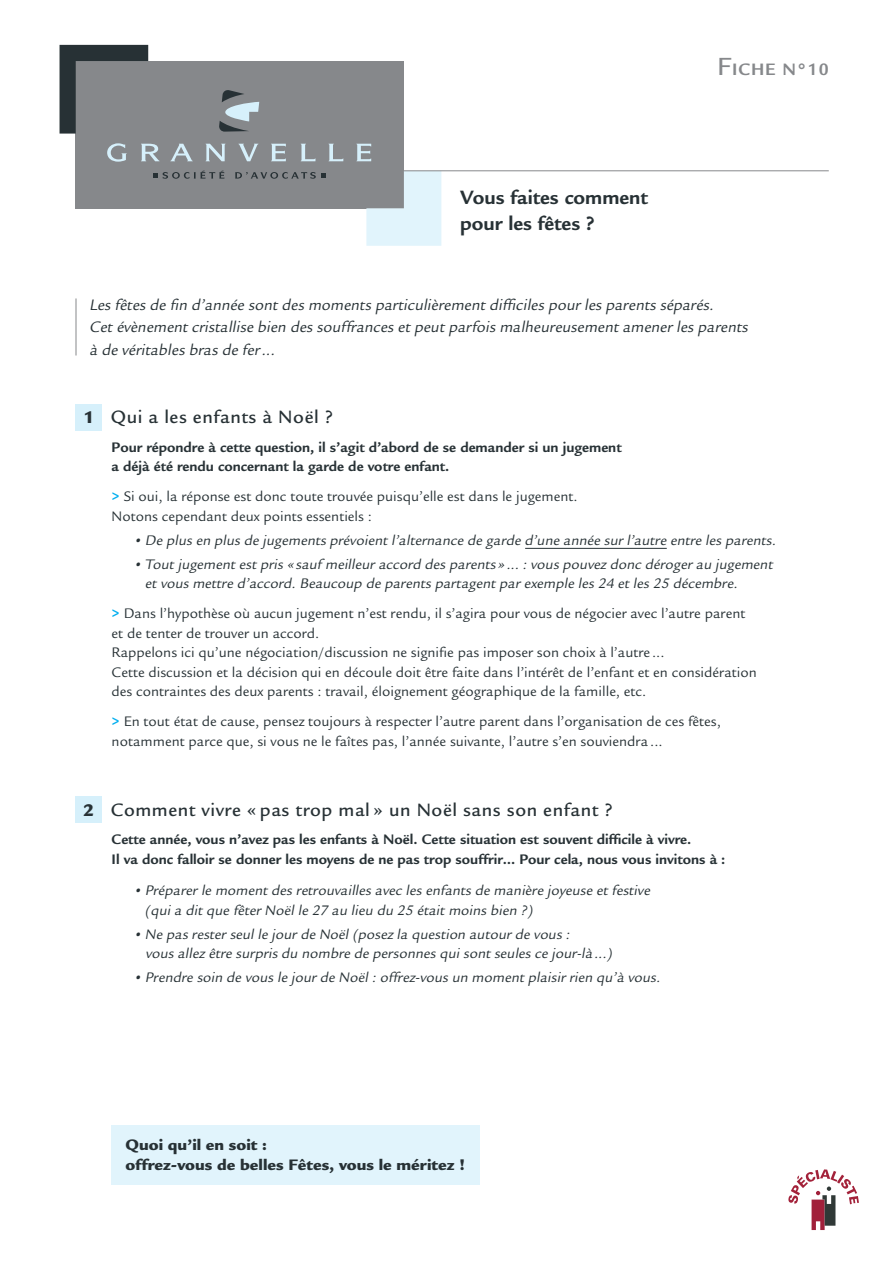
<style>
.page{position:relative;width:893px;height:1263px;background:#fff}
.page>*{position:absolute;margin:0;border:0;box-sizing:border-box;transform-origin:0 0}
.t1{font:700 21px "Legacy Sans";color:#273135}
.t2{font:500 19.5px "Legacy Sans";letter-spacing:.03em;color:#273135}
.t3{font:700 18px "Legacy Sans";letter-spacing:.05em;color:#86888b}
.t4{font:italic 16.5px "Legacy Sans";letter-spacing:.005em;color:#273135}
.t5{font:900 16.5px "Legacy Sans";color:#273135}
.t6{font:15px "Legacy Sans";color:#273135}
.t7{font:italic 15px "Legacy Sans";color:#273135}
.t8{font:700 15px "Legacy Sans";color:#273135}
.s1{font-weight:500;font-size:27px}
.s2{font-weight:900;font-size:18.45px}
.s3{font-weight:700;color:#00aeef}
.s4{font-family:"Bree Serif"}
</style>
<div class="page">
<div style="left:76px;top:61px;width:328px;height:147px;background:#86888b"></div>
<svg style="left:366px;top:172px;width:75px;height:74px"></svg>
<svg style="left:60px;top:45px;width:88px;height:89px"></svg>
<svg style="left:153px;top:170px;width:71px;height:9px"></svg>
<svg style="left:235px;top:172px;width:90px;height:7px"></svg>
<svg style="left:107px;top:143px;width:20px;height:19px"></svg>
<svg style="left:141px;top:144px;width:19px;height:17px"></svg>
<svg style="left:170px;top:144px;width:23px;height:17px"></svg>
<svg style="left:206px;top:144px;width:20px;height:17px"></svg>
<svg style="left:238px;top:144px;width:20px;height:17px"></svg>
<svg style="left:271px;top:144px;width:15px;height:17px"></svg>
<svg style="left:301px;top:144px;width:14px;height:17px"></svg>
<svg style="left:329px;top:144px;width:14px;height:17px"></svg>
<svg style="left:356px;top:144px;width:15px;height:17px"></svg>
<svg style="left:219px;top:90px;width:40px;height:42px"></svg>
<hr style="left:404px;top:171px;width:425px;height:1px;background:#86888b">
<div style="left:76px;top:796px;width:26px;height:27px;background:#d6f0fb"></div>
<div style="left:76px;top:404px;width:26px;height:26px;background:#d6f0fb"></div>
<svg style="left:788px;top:1169px;width:71px;height:61px"></svg>
<div style="left:112px;top:1125px;width:368px;height:60px;background:#e1f4fc"></div>
<hr style="left:76px;top:298px;width:1px;height:57px;background:#86888b">
<hr style="left:525px;top:548px;width:142px;height:1px;background:#273135">
<p class="t1" style="left:460px;top:186px;width:189px">Vous faites comment</p>
<p class="t1" style="left:460px;top:211px;width:136px">pour les fêtes ?</p>
<p class="t3" style="left:717px;top:59px;width:113px"><span class="s1">F</span>ICHE N°10</p>
<p class="t4" style="left:89px;top:295px;width:629px">Les fêtes de fin d’année sontdes moments particulièrementdifficiles pourles parents séparés.</p>
<p class="t4" style="left:89px;top:318px;width:663px">Cetévènementcristallise bien des souffrances etpeutparfois malheureusementamenerles parents</p>
<p class="t4" style="left:89px;top:340px;width:190px">à de véritables bras de fer...</p>
<p class="t2" style="left:84px;top:406px;width:251px"><span class="s2">1</span> Qui a les enfants à Noël ?</p>
<p class="t8" style="left:112px;top:438px;width:511px">Pour répondre à cette question, il s’agit d’abord de se demander si un jugement</p>
<p class="t8" style="left:112px;top:458px;width:339px">a déjà été rendu concernant la garde de votre enfant.</p>
<p class="t6" style="left:112px;top:488px;width:468px"><span class="s3">&gt;</span> Si oui, la réponse est donc toute trouvée puisqu’elle est dans le jugement.</p>
<p class="t6" style="left:112px;top:508px;width:262px">Notons cependant deux points essentiels :</p>
<p class="t7" style="left:134px;top:532px;width:647px"><span class="s4">•</span> De plus en plus de jugements prévoientl’alternance de garde d’une année surl’autre entre les parents.</p>
<p class="t7" style="left:134px;top:556px;width:643px"><span class="s4">•</span> Toutjugementestpris « sauf meilleuraccord des parents » ...:vous pouvez donc dérogerau jugement</p>
<p class="t7" style="left:145px;top:575px;width:597px">etvous mettre d’accord.Beaucoup de parents partagentparexemple les 24 etles 25 décembre.</p>
<p class="t6" style="left:112px;top:605px;width:635px"><span class="s3">&gt;</span> Dans l’hypothèse où aucun jugement n’est rendu, il s’agira pour vous de négocier avec l’autre parent</p>
<p class="t6" style="left:112px;top:625px;width:209px">et de tenter de trouver un accord.</p>
<p class="t6" style="left:112px;top:644px;width:554px">Rappelons ici qu’une négociation/discussion ne signifie pas imposer son choix à l’autre ...</p>
<p class="t6" style="left:112px;top:664px;width:647px">Cette discussion et la décision qui en découle doit être faite dans l’intérêt de l’enfant et en considération</p>
<p class="t6" style="left:112px;top:683px;width:536px">des contraintes des deux parents : travail, éloignement géographique de la famille, etc.</p>
<p class="t6" style="left:112px;top:713px;width:611px"><span class="s3">&gt;</span> En tout état de cause, pensez toujours à respecter l’autre parent dans l’organisation de ces fêtes,</p>
<p class="t6" style="left:112px;top:733px;width:553px">notamment parce que, si vous ne le faîtes pas, l’année suivante, l’autre s’en souviendra...</p>
<p class="t2" style="left:84px;top:798px;width:531px"><span class="s2">2</span> Comment vivre « pas trop mal » un Noël sans son enfant ?</p>
<p class="t8" style="left:112px;top:831px;width:581px">Cette année, vous n’avez pas les enfants à Noël. Cette situation est souvent difficile à vivre.</p>
<p class="t8" style="left:112px;top:850px;width:615px">Il va donc falloir se donner les moyens de ne pas trop souffrir… Pour cela, nous vous invitons à :</p>
<p class="t7" style="left:134px;top:882px;width:521px"><span class="s4">•</span> Préparerle momentdes retrouvailles avec les enfants de manière joyeuse etfestive</p>
<p class="t7" style="left:145px;top:901px;width:392px">(quia ditque fêterNoëlle 27 au lieu du 25 étaitmoins bien ?)</p>
<p class="t7" style="left:134px;top:925px;width:441px"><span class="s4">•</span> Ne pas resterseulle jourde Noël(posez la question autourde vous :</p>
<p class="t7" style="left:145px;top:945px;width:471px">vous allez être surpris du nombre de personnes quisontseules ce jour-là...)</p>
<p class="t7" style="left:134px;top:969px;width:531px"><span class="s4">•</span> Prendre soin de vous le jourde Noël:offrez-vous un momentplaisirrien qu’à vous.</p>
<p class="t5" style="left:126px;top:1135px;width:143px">Quoi qu’il en soit :</p>
<p class="t5" style="left:126px;top:1155px;width:341px">offrez-vous de belles Fêtes, vous le méritez !</p>
</div>
